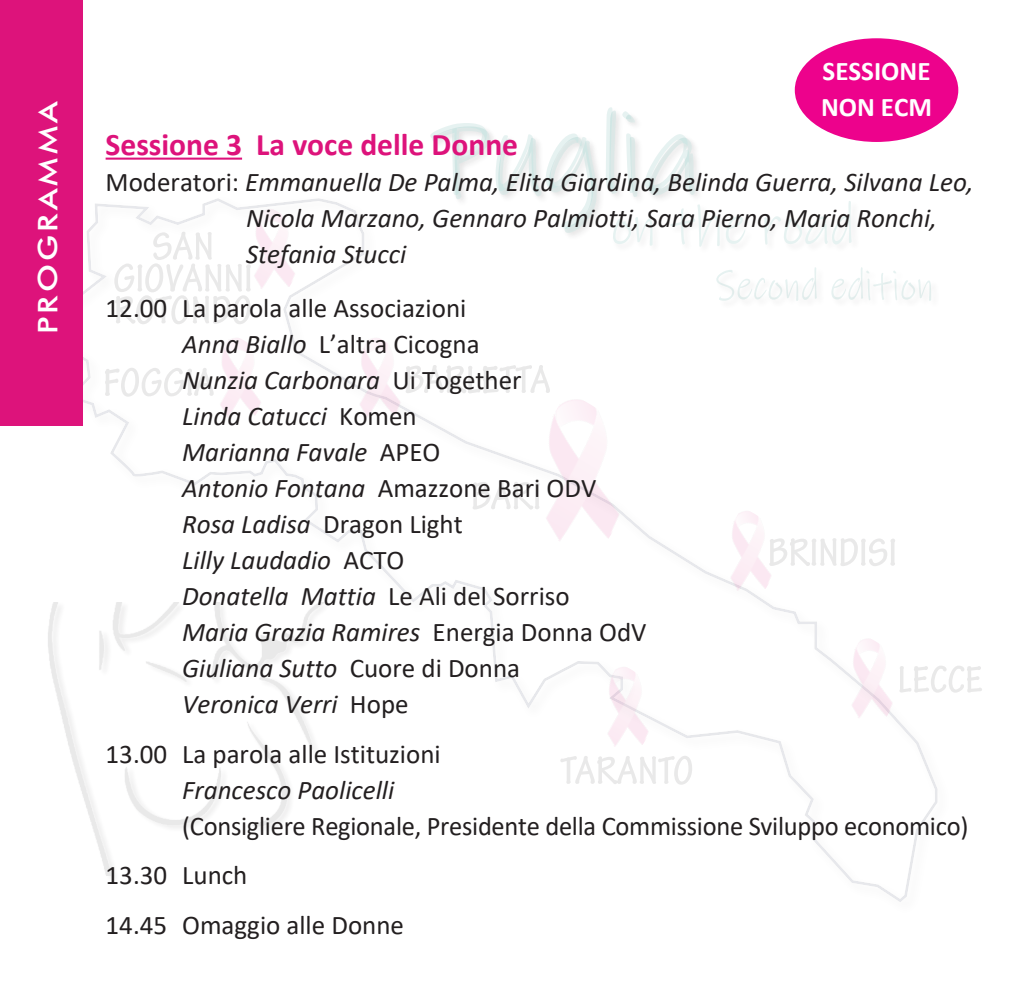
<style>
.page{position:relative;width:1021px;height:989px;background:#fff}
.page>*{position:absolute;margin:0;border:0;box-sizing:border-box;transform-origin:0 0}
.Normale{font:700 31.5px "Calibri";color:#dd137b}
.Normale-2{font:italic 27px "Calibri";color:#231f20}
.Normale-3{font:27px "Calibri";color:#231f20}
.Normale-4{font:700 27px "Calibri";color:#fff}
.Normale-5{font:500 27px "Futura BT";letter-spacing:.1em;color:#fff;scale:1.2 1}
.s1{font-style:normal}
.s2{font-style:italic}
</style>
<div class="page">
<svg style="left:795px;top:538px;width:100px;height:28px"></svg>
<svg style="left:917px;top:666px;width:65px;height:26px"></svg>
<svg style="left:560px;top:756px;width:132px;height:28px"></svg>
<svg style="left:425px;top:365px;width:125px;height:28px"></svg>
<svg style="left:105px;top:368px;width:87px;height:29px"></svg>
<svg style="left:114px;top:232px;width:137px;height:92px"></svg>
<svg style="left:473px;top:482px;width:26px;height:27px"></svg>
<img style="left:499px;top:391px;width:164px;height:156px">
<img style="left:704px;top:511px;width:91px;height:91px">
<img style="left:825px;top:639px;width:92px;height:91px">
<img style="left:581px;top:662px;width:92px;height:96px">
<img style="left:333px;top:338px;width:92px;height:83px">
<img style="left:194px;top:338px;width:67px;height:79px">
<img style="left:228px;top:205px;width:91px;height:96px">
<svg style="left:430px;top:107px;width:421px;height:140px"></svg>
<svg style="left:716px;top:267px;width:215px;height:34px"></svg>
<div style="left:0;top:0;width:83px;height:425px;background:#dd137b"></div>
<hr style="left:106px;top:158px;width:136px;height:2px;background:#dd137b">
<div style="left:794px;top:38px;width:164px;height:104px;background:#ed028c;border-radius:50%"></div>
<p class="Normale-5" style="left:32px;top:334px;width:196px;rotate:-90deg">PROGRAMMA</p>
<p class="Normale-4" style="left:822px;top:52px;width:109px">SESSIONE</p>
<p class="Normale-4" style="left:821px;top:88px;width:112px">NON ECM</p>
<p class="Normale" style="left:106px;top:122px;width:414px">Sessione 3 La voce delle Donne</p>
<p class="Normale-2" style="left:106px;top:163px;width:869px"><span class="s1">Moderatori:</span> Emmanuella De Palma, Elita Giardina, Belinda Guerra, Silvana Leo,</p>
<p class="Normale-2" style="left:246px;top:199px;width:692px">Nicola Marzano, Gennaro Palmiotti, Sara Pierno, Maria Ronchi,</p>
<p class="Normale-2" style="left:246px;top:235px;width:162px">Stefania Stucci</p>
<p class="Normale-3" style="left:106px;top:289px;width:362px">12.00 La parola alle Associazioni</p>
<p class="Normale-3" style="left:182px;top:325px;width:299px"><span class="s2">Anna Biallo</span> L’altra Cicogna</p>
<p class="Normale-2" style="left:182px;top:361px;width:341px">Nunzia Carbonara <span class="s1">Ui Together</span></p>
<p class="Normale-2" style="left:182px;top:397px;width:236px">Linda Catucci <span class="s1">Komen</span></p>
<p class="Normale-2" style="left:182px;top:433px;width:260px">Marianna Favale <span class="s1">APEO</span></p>
<p class="Normale-3" style="left:182px;top:469px;width:416px"><span class="s2">Antonio Fontana</span> Amazzone Bari ODV</p>
<p class="Normale-3" style="left:182px;top:505px;width:282px"><span class="s2">Rosa Ladisa</span> Dragon Light</p>
<p class="Normale-2" style="left:182px;top:541px;width:224px">Lilly Laudadio <span class="s1">ACTO</span></p>
<p class="Normale-2" style="left:182px;top:577px;width:389px">Donatella Mattia <span class="s1">Le Ali del Sorriso</span></p>
<p class="Normale-2" style="left:182px;top:613px;width:466px">Maria Grazia Ramires <span class="s1">Energia Donna OdV</span></p>
<p class="Normale-2" style="left:182px;top:649px;width:339px">Giuliana Sutto <span class="s1">Cuore di Donna</span></p>
<p class="Normale-2" style="left:182px;top:685px;width:228px">Veronica Verri <span class="s1">Hope</span></p>
<p class="Normale-3" style="left:106px;top:735px;width:336px">13.00 La parola alle Istituzioni</p>
<p class="Normale-2" style="left:182px;top:771px;width:213px">Francesco Paolicelli</p>
<p class="Normale-3" style="left:182px;top:807px;width:787px">(Consigliere Regionale, Presidente della Commissione Sviluppo economico)</p>
<p class="Normale-3" style="left:106px;top:856px;width:143px">13.30 Lunch</p>
<p class="Normale-3" style="left:106px;top:906px;width:300px">14.45 Omaggio alle Donne</p>
</div>
